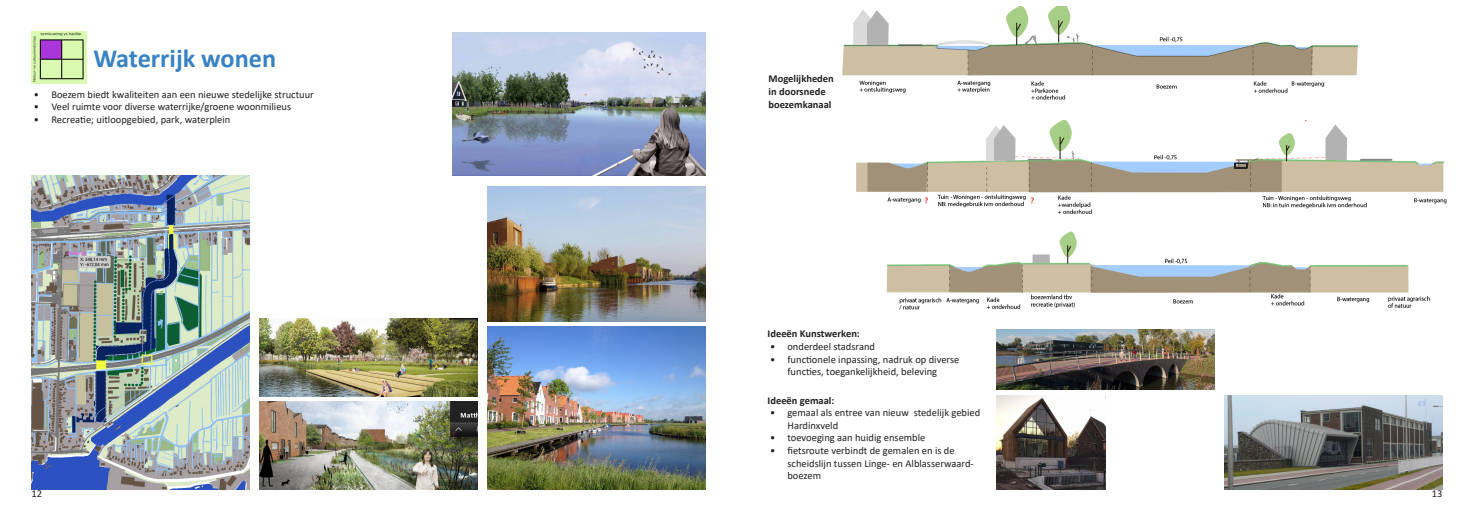
<style>
.page{position:relative;width:1474px;height:521px;background:#fff}
.page>*{position:absolute;margin:0;border:0;box-sizing:border-box;transform-origin:0 0}
.Kop_zonder_nr{font:700 26.25px "Calibri";color:#3782c4}
.t1{font:10.5px/12.6px "Calibri";color:#231f20}
.tekst_basis_dik{font:700 10.5px/12.6px "Calibri";color:#231f20}
</style>
<div class="page">
<img style="left:886px;top:231px;width:544px;height:79px">
<div style="left:1150px;top:225px;width:84px;height:16px;background:#fff"></div>
<img style="left:856px;top:120px;width:591px;height:94px">
<img style="left:842px;top:6px;width:516px;height:94px">
<img style="left:32px;top:32px;width:54px;height:51px">
<img style="left:32px;top:176px;width:217px;height:313px">
<img style="left:488px;top:327px;width:217px;height:163px">
<img style="left:488px;top:187px;width:217px;height:135px">
<img style="left:452px;top:32px;width:253px;height:144px">
<img style="left:996px;top:329px;width:218px;height:60px">
<img style="left:996px;top:395px;width:109px;height:94px">
<img style="left:1224px;top:396px;width:218px;height:94px">
<img style="left:260px;top:318px;width:217px;height:78px">
<img style="left:260px;top:401px;width:217px;height:88px">
<div style="left:1234px;top:163px;width:13px;height:5px;border:1px solid #231f20"></div>
<p class="Kop_zonder_nr" style="left:93px;top:39px;width:184px">Waterrijk wonen</p>
<p class="t1" style="left:34px;top:88px;width:281px">• Boezem biedt kwaliteiten aan een nieuwe stedelijke structuur</p>
<p class="t1" style="left:34px;top:100px;width:259px">• Veel ruimte voor diverse waterrijke/groene woonmilieus</p>
<p class="t1" style="left:34px;top:113px;width:198px">• Recreatie; uitloopgebied, park, waterplein</p>
<p class="tekst_basis_dik" style="left:768px;top:72px;width:67px">Mogelijkheden in doorsnede boezemkanaal</p>
<p class="tekst_basis_dik" style="left:767px;top:327px;width:94px">Ideeën Kunstwerken:</p>
<p class="t1" style="left:770px;top:340px;width:106px">• onderdeel stadsrand</p>
<p class="t1" style="left:770px;top:353px;width:191px;text-align:center">• functionele inpassing, nadruk op diverse functies, toegankelijkheid, beleving</p>
<p class="tekst_basis_dik" style="left:767px;top:393px;width:68px">Ideeën gemaal:</p>
<p class="t1" style="left:787px;top:406px;width:194px;text-indent:-17px">• gemaal als entree van nieuw stedelijk gebied<br>Hardinxveld</p>
<p class="t1" style="left:770px;top:431px;width:157px">• toevoeging aan huidig ensemble</p>
<p class="t1" style="left:787px;top:444px;width:188px;text-indent:-17px">• fietsroute verbindt de gemalen en is de scheidslijn tussen Linge- en Alblasserwaard&shy;boezem</p>
<p class="t1" style="left:32px;top:487px;width:12px">12</p>
<p class="t1" style="left:1431px;top:487px;width:12px">13</p>
</div>
